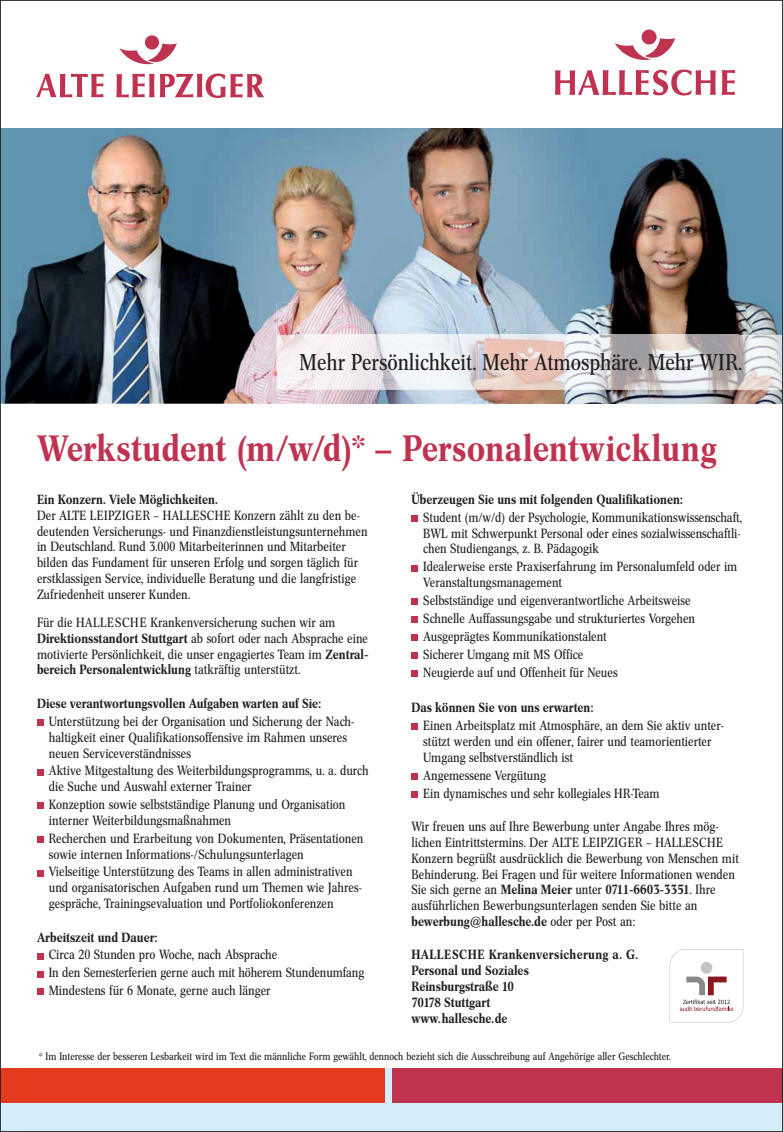
<style>
.page{position:relative;width:783px;height:1132px;background:#fff}
.page>*{position:absolute;margin:0;border:0;box-sizing:border-box;transform-origin:0 0}
.t1{font:500 36px "Concorde Nova BQ";letter-spacing:.01em;color:#bf3351}
.t2{font:22.5px "Concorde Nova BQ";color:#231f20}
.t3{font:21px "Concorde Nova BQ";color:#231f20}
.t4{font:13.2px/15.8px "Concorde Nova BQ";color:#231f20}
.t5{font:500 13.2px/15.8px "Concorde Nova BQ";color:#231f20}
.t6{font:10.5px "Concorde Nova BQ";color:#231f20}
.s1{font-weight:500}
</style>
<div class="page">
<img style="left:313px;top:303px;width:470px;height:89px">
<div style="left:145px;top:35px;width:14px;height:14px;background:#bf3351;border-radius:50%"></div>
<svg style="left:119px;top:43px;width:58px;height:21px"></svg>
<svg style="left:36px;top:74px;width:68px;height:23px"></svg>
<svg style="left:116px;top:74px;width:38px;height:23px"></svg>
<svg style="left:160px;top:73px;width:104px;height:25px"></svg>
<img style="left:2px;top:128px;width:311px;height:275px">
<img style="left:312px;top:128px;width:468px;height:175px">
<img style="left:312px;top:392px;width:468px;height:11px">
<img style="left:296px;top:321px;width:129px;height:14px">
<img style="left:425px;top:321px;width:312px;height:14px">
<img style="left:782px;top:335px;width:1px;height:54px">
<img style="left:277px;top:335px;width:503px;height:54px">
<img style="left:296px;top:335px;width:129px;height:3px">
<img style="left:425px;top:335px;width:312px;height:8px">
<img style="left:296px;top:356px;width:292px;height:20px">
<div style="left:37px;top:719px;width:7px;height:6px;background:#bf3351"></div>
<div style="left:37px;top:768px;width:7px;height:7px;background:#bf3351"></div>
<div style="left:37px;top:802px;width:7px;height:6px;background:#bf3351"></div>
<div style="left:37px;top:835px;width:7px;height:7px;background:#bf3351"></div>
<div style="left:37px;top:869px;width:7px;height:7px;background:#bf3351"></div>
<div style="left:37px;top:952px;width:7px;height:7px;background:#bf3351"></div>
<div style="left:37px;top:970px;width:7px;height:7px;background:#bf3351"></div>
<div style="left:37px;top:988px;width:7px;height:6px;background:#bf3351"></div>
<div style="left:411px;top:515px;width:7px;height:7px;background:#bf3351"></div>
<div style="left:411px;top:564px;width:7px;height:7px;background:#bf3351"></div>
<div style="left:411px;top:598px;width:7px;height:7px;background:#bf3351"></div>
<div style="left:411px;top:616px;width:7px;height:6px;background:#bf3351"></div>
<div style="left:411px;top:634px;width:7px;height:6px;background:#bf3351"></div>
<div style="left:411px;top:652px;width:7px;height:6px;background:#bf3351"></div>
<div style="left:411px;top:669px;width:7px;height:7px;background:#bf3351"></div>
<div style="left:411px;top:723px;width:7px;height:7px;background:#bf3351"></div>
<div style="left:411px;top:772px;width:7px;height:7px;background:#bf3351"></div>
<div style="left:411px;top:790px;width:7px;height:7px;background:#bf3351"></div>
<div style="left:641px;top:29px;width:15px;height:15px;background:#bf3351;border-radius:50%"></div>
<svg style="left:614px;top:38px;width:61px;height:22px"></svg>
<svg style="left:721px;top:70px;width:13px;height:25px"></svg>
<svg style="left:555px;top:70px;width:160px;height:26px"></svg>
<svg style="left:669px;top:949px;width:74px;height:73px"></svg>
<div style="left:1px;top:1067px;width:781px;height:64px;background:#d4effb"></div>
<div style="left:1px;top:1067px;width:384px;height:34px;background:#e43b20"></div>
<div style="left:392px;top:1067px;width:390px;height:34px;background:#bf3351"></div>
<h2 class="t2" style="left:299px;top:349px;width:444px">Mehr Persönlichkeit. Mehr Atmosphäre. Mehr WIR.</h2>
<h3 class="t3" style="left:296px;top:352px;width:294px">Mit mehr Erfahrung zu mehr Erfolg.</h3>
<h1 class="t1" style="left:37px;top:428px;width:681px">Werkstudent (m/w/d)* – Personalentwicklung</h1>
<p class="t5" style="left:411px;top:492px;width:273px">Überzeugen Sie uns mit folgenden Qualifikationen:</p>
<p class="t4" style="left:423px;top:509px;width:320px;text-align:justify">Student (m/w/d) der Psychologie, Kommunikationswissenschaft, BWL mit Schwerpunkt Personal oder eines sozialwissenschaftli&shy;chen Studiengangs, z. B. Pädagogik</p>
<p class="t4" style="left:423px;top:559px;width:315px">Idealerweise erste Praxiserfahrung im Personalumfeld oder im<br>Veranstaltungsmanagement</p>
<p class="t4" style="left:423px;top:591px;width:273px;line-height:17.9px">Selbstständige und eigenverantwortliche Arbeitsweise Schnelle Auffassungsgabe und strukturiertes Vorgehen Ausgeprägtes Kommunikationstalent<br>Sicherer Umgang mit MS Office<br>Neugierde auf und Offenheit für Neues</p>
<p class="t5" style="left:411px;top:700px;width:183px">Das können Sie von uns erwarten:</p>
<p class="t4" style="left:423px;top:717px;width:302px">Einen Arbeitsplatz mit Atmosphäre, an dem Sie aktiv unter&shy;stützt werden und ein offener, fairer und teamorientierter<br>Umgang selbstverständlich ist</p>
<p class="t4" style="left:423px;top:766px;width:238px;line-height:17.9px">Angemessene Vergütung<br>Ein dynamisches und sehr kollegiales HR-Team</p>
<p class="t4" style="left:411px;top:818px;width:329px">Wir freuen uns auf Ihre Bewerbung unter Angabe Ihres mög&shy;lichen Eintrittstermins. Der ALTE LEIPZIGER – HALLESCHE Konzern begrüßt ausdrücklich die Bewerbung von Menschen mit Behinderung. Bei Fragen und für weitere Informationen wenden Sie sich gerne an <span class="s1">Melina Meier</span> unter <span class="s1">0711-6603-3351</span>. Ihre ausführlichen Bewerbungsunterlagen senden Sie bitte an <span class="s1">bewerbung@hallesche.de</span> oder per Post an:</p>
<p class="t5" style="left:411px;top:947px;width:228px">HALLESCHE Krankenversicherung a. G.<br>Personal und Soziales<br>Reinsburgstraße 10<br>70178 Stuttgart<br>www.hallesche.de</p>
<p class="t6" style="left:39px;top:1049px;width:633px">* Im Interesse der besseren Lesbarkeit wird im Text die männliche Form gewählt, dennoch bezieht sich die Ausschreibung auf Angehörige aller Geschlechter.</p>
<p class="t5" style="left:37px;top:492px;width:182px">Ein Konzern. Viele Möglichkeiten.</p>
<p class="t4" style="left:37px;top:507px;width:332px">Der ALTE LEIPZIGER – HALLESCHE Konzern zählt zu den be&shy;deutenden Versicherungs- und Finanzdienstleistungsunternehmen in Deutschland. Rund 3.000 Mitarbeiterinnen und Mitarbeiter bilden das Fundament für unseren Erfolg und sorgen täglich für erstklassigen Service, individuelle Beratung und die langfristige Zufriedenheit unserer Kunden.</p>
<p class="t4" style="left:37px;top:614px;width:333px">Für die HALLESCHE Krankenversicherung suchen wir am <span class="s1">Direktionsstandort Stuttgart</span> ab sofort oder nach Absprache eine motivierte Persönlichkeit, die unser engagiertes Team im <span class="s1">Zentral&shy;bereich Personalentwicklung</span> tatkräftig unterstützt.</p>
<p class="t5" style="left:37px;top:696px;width:285px">Diese verantwortungsvollen Aufgaben warten auf Sie:</p>
<p class="t4" style="left:49px;top:713px;width:307px">Unterstützung bei der Organisation und Sicherung der Nach&shy;haltigkeit einer Qualifikationsoffensive im Rahmen unseres neuen Serviceverständnisses</p>
<p class="t4" style="left:49px;top:762px;width:321px">Aktive Mitgestaltung des Weiterbildungsprogramms, u. a. durch die Suche und Auswahl externer Trainer</p>
<p class="t4" style="left:49px;top:796px;width:298px">Konzeption sowie selbstständige Planung und Organisation interner Weiterbildungsmaßnahmen</p>
<p class="t4" style="left:49px;top:830px;width:316px">Recherchen und Erarbeitung von Dokumenten, Präsentationen sowie internen Informations-/Schulungsunterlagen</p>
<p class="t4" style="left:49px;top:863px;width:314px">Vielseitige Unterstützung des Teams in allen administrativen und organisatorischen Aufgaben rund um Themen wie Jahres&shy;gespräche, Trainingsevaluation und Portfoliokonferenzen</p>
<p class="t5" style="left:37px;top:929px;width:122px">Arbeitszeit und Dauer:</p>
<p class="t4" style="left:49px;top:945px;width:317px;line-height:17.9px">Circa 20 Stunden pro Woche, nach Absprache<br>In den Semesterferien gerne auch mit höherem Stundenumfang<br>Mindestens für 6 Monate, gerne auch länger</p>
</div>
